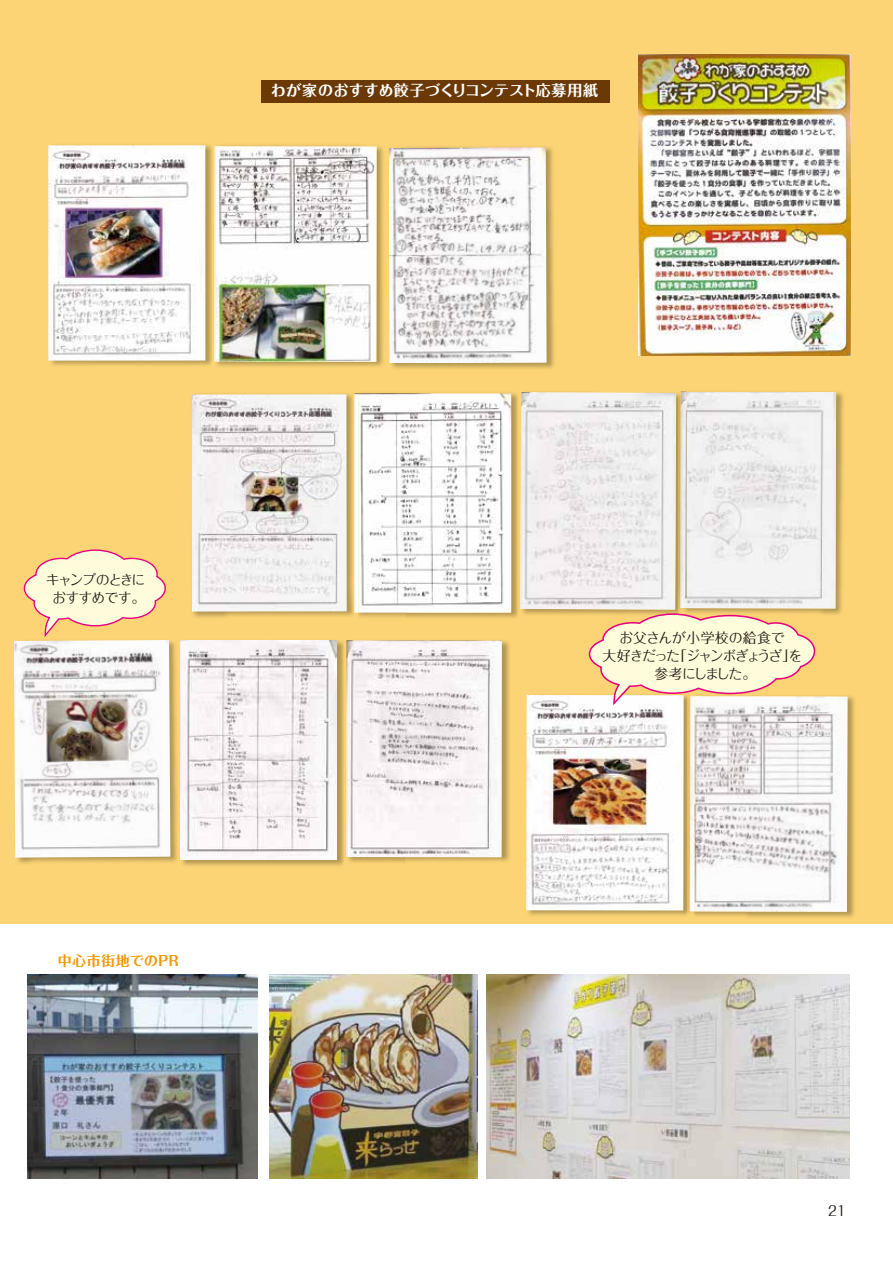
<style>
.page{position:relative;width:893px;height:1263px;background:#fff}
.page>*{position:absolute;margin:0;border:0;box-sizing:border-box;transform-origin:0 0}
.t1{font:15px "Folk Pro Bold 90 pv RKSJ H";letter-spacing:.015em;color:#fff}
.t2{font:13.8px/18px "Folk Pro Regular 90 pv RKSJ H";letter-spacing:-.07em;color:#221815;text-align:center}
.t3{font:13.8px "Folk Pro Bold 90 pv RKSJ H";letter-spacing:.035em;color:#f39700}
</style>
<div class="page">
<div style="left:0;top:0;width:893px;height:923px;background:#fcd475"></div>
<img style="left:391px;top:147px;width:163px;height:222px">
<img style="left:389px;top:147px;width:158px;height:216px">
<img style="left:694px;top:696px;width:161px;height:222px">
<img style="left:694px;top:696px;width:153px;height:216px">
<img style="left:526px;top:707px;width:161px;height:209px">
<img style="left:687px;top:707px;width:7px;height:207px">
<img style="left:526px;top:695px;width:158px;height:215px">
<img style="left:51px;top:145px;width:332px;height:222px">
<img style="left:216px;top:146px;width:161px;height:216px">
<img style="left:212px;top:145px;width:4px;height:222px">
<img style="left:48px;top:145px;width:157px;height:216px">
<img style="left:348px;top:641px;width:162px;height:222px">
<img style="left:348px;top:640px;width:154px;height:217px">
<img style="left:181px;top:641px;width:163px;height:225px">
<img style="left:346px;top:640px;width:2px;height:217px">
<img style="left:181px;top:640px;width:156px;height:219px">
<img style="left:17px;top:640px;width:164px;height:224px">
<img style="left:14px;top:640px;width:156px;height:218px">
<img style="left:687px;top:392px;width:157px;height:223px">
<img style="left:687px;top:392px;width:149px;height:216px">
<img style="left:522px;top:393px;width:156px;height:222px">
<img style="left:678px;top:391px;width:9px;height:222px">
<img style="left:522px;top:392px;width:154px;height:218px">
<img style="left:406px;top:393px;width:112px;height:225px">
<img style="left:358px;top:613px;width:48px;height:4px">
<img style="left:520px;top:392px;width:2px;height:217px">
<img style="left:358px;top:393px;width:153px;height:220px">
<img style="left:191px;top:393px;width:167px;height:225px">
<img style="left:353px;top:576px;width:5px;height:42px">
<img style="left:192px;top:394px;width:155px;height:217px">
<img style="left:638px;top:54px;width:212px;height:302px">
<div style="left:261px;top:80px;width:348px;height:22px;background:#6a3906"></div>
<svg style="left:588px;top:613px;width:228px;height:94px"></svg>
<img style="left:27px;top:974px;width:230px;height:204px">
<img style="left:487px;top:974px;width:363px;height:204px">
<img style="left:269px;top:974px;width:209px;height:204px">
<svg style="left:23px;top:549px;width:143px;height:88px"></svg>
<p class="t1" style="left:271px;top:78px;width:329px">わが家のおすすめ餃子づくりコンテスト応募用紙</p>
<p class="t2" style="left:46px;top:569px;width:101px">キャンプのときにおすすめです。</p>
<p class="t3" style="left:58px;top:949px;width:124px">中心市街地でのＰＲ</p>
<p class="t2" style="left:603px;top:627px;width:201px">お父さんが小学校の給食で<br>大好きだった「ジャンボぎょうざ」を参考にしました。</p>
<p class="t2" style="left:828px;top:1200px;width:19px">21</p>
</div>
